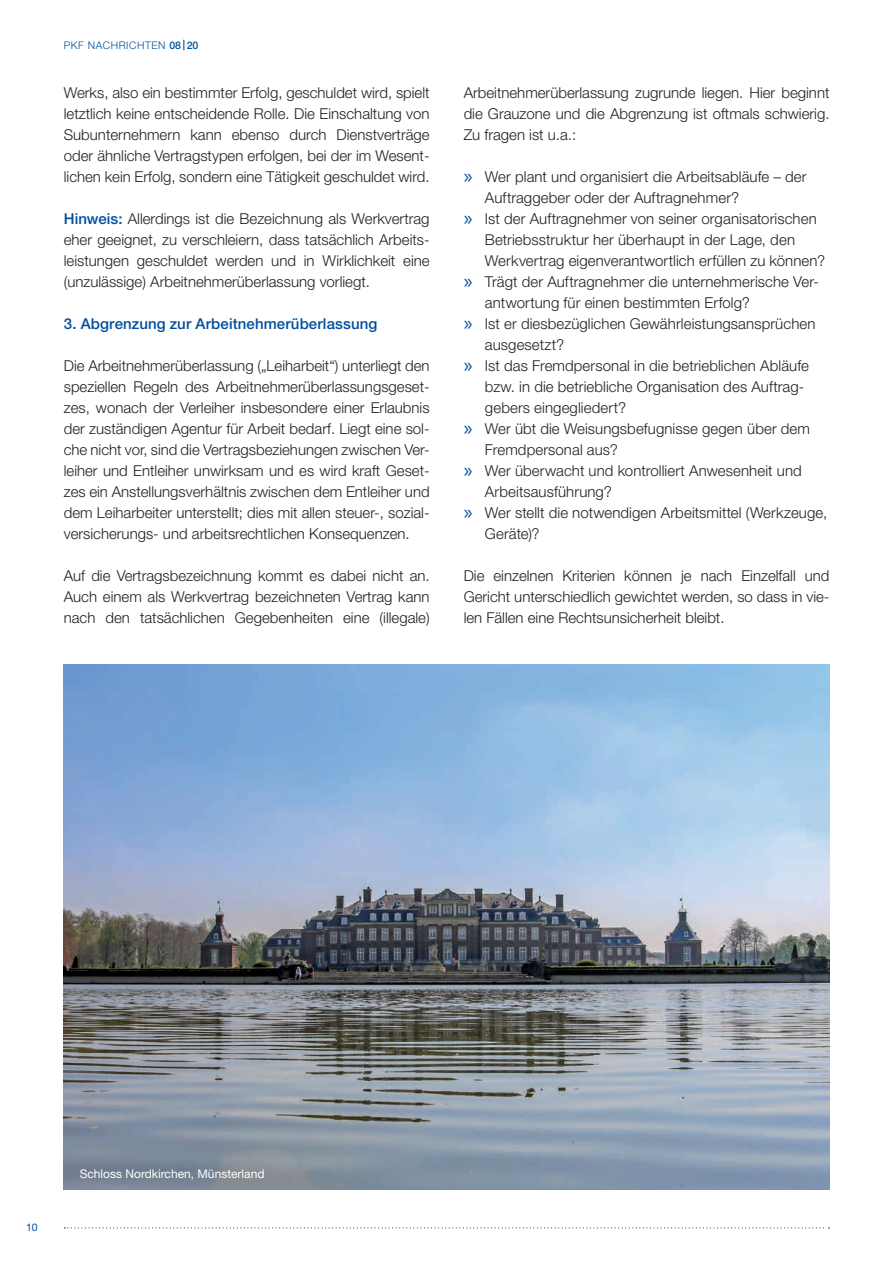
<style>
.page{position:relative;width:893px;height:1263px;background:#fff}
.page>*{position:absolute;margin:0;border:0;box-sizing:border-box;transform-origin:0 0}
.t1{font:300 15px/21px "Helvetica Neue LT";letter-spacing:.005em;color:#231f20;text-align:justify}
.t2{font:500 15px "Helvetica Neue LT";letter-spacing:.01em;color:#014f9e}
.t3{font:12px "Helvetica Neue LT";color:#fff}
.t4{font:300 10.5px "Helvetica Neue LT";letter-spacing:.05em;color:#014f9e}
.t5{font:10.5px "Helvetica Neue LT";color:#014f9e}
.s1{font-weight:500}
.s2{font-weight:500;color:#014f9e}
.s3{font-family:"Myriad Pro";font-weight:400;font-size:21px;color:#014f9e}
</style>
<div class="page">
<img style="left:64px;top:665px;width:766px;height:525px">
<svg style="left:64px;top:1227px;width:766px;height:1px"></svg>
<p class="t4" style="left:64px;top:39px;width:136px">PKF NACHRICHTEN <span class="s1">08 |20</span></p>
<p class="t1" style="left:64px;top:81px;width:367px">Werks, also ein bestimmter Erfolg, geschuldet wird, spielt letztlich keine entscheidende Rolle. Die Einschaltung von Subunternehmern kann ebenso durch Dienstverträge oder ähnliche Vertragstypen erfolgen, bei der im Wesent&shy;lichen kein Erfolg, sondern eine Tätigkeit geschuldet wird.</p>
<p class="t1" style="left:64px;top:207px;width:367px"><span class="s2">Hinweis:</span> Allerdings ist die Bezeichnung als Werkvertrag eher geeignet, zu verschleiern, dass tatsächlich Arbeits&shy;leistungen geschuldet werden und in Wirklichkeit eine (unzulässige) Arbeitnehmerüberlassung vorliegt.</p>
<p class="t2" style="left:64px;top:314px;width:315px">3. Abgrenzung zur Arbeitnehmerüberlassung</p>
<p class="t1" style="left:64px;top:354px;width:367px">Die Arbeitnehmerüberlassung („Leiharbeit“) unterliegt den speziellen Regeln des Arbeitnehmerüberlassungsgeset&shy;zes, wonach der Verleiher insbesondere einer Erlaubnis der zuständigen Agentur für Arbeit bedarf. Liegt eine sol&shy;che nicht vor, sind die Vertragsbeziehungen zwischen Ver&shy;leiher und Entleiher unwirksam und es wird kraft Geset&shy;zes ein Anstellungsverhältnis zwischen dem Entleiher und dem Leiharbeiter unterstellt; dies mit allen steuer-, sozial&shy;versicherungs- und arbeitsrechtlichen Konsequenzen.</p>
<p class="t1" style="left:64px;top:564px;width:367px">Auf die Vertragsbezeichnung kommt es dabei nicht an.<br>Auch einem als Werkvertrag bezeichneten Vertrag kann nach den tatsächlichen Gegebenheiten eine (illegale)</p>
<p class="t1" style="left:464px;top:81px;width:367px">Arbeitnehmerüberlassung zugrunde liegen. Hier beginnt die Grauzone und die Abgrenzung ist oftmals schwierig.<br>Zu fragen ist u.a.:</p>
<p class="t1" style="left:464px;top:165px;width:344px"><span class="s3">»</span> Wer plant und organisiert die Arbeitsabläufe – der</p>
<p class="t1" style="left:485px;top:186px;width:256px">Auftraggeber oder der Auftragnehmer?</p>
<p class="t1" style="left:464px;top:207px;width:355px"><span class="s3">»</span> Ist der Auftragnehmer von seiner organisatorischen</p>
<p class="t1" style="left:485px;top:228px;width:312px">Betriebsstruktur her überhaupt in der Lage, den</p>
<p class="t1" style="left:485px;top:249px;width:342px">Werkvertrag eigenverantwortlich erfüllen zu können?</p>
<p class="t1" style="left:464px;top:270px;width:357px"><span class="s3">»</span> Trägt der Auftragnehmer die unternehmerische Ver-</p>
<p class="t1" style="left:485px;top:291px;width:267px">antwortung für einen bestimmten Erfolg?</p>
<p class="t1" style="left:464px;top:312px;width:353px"><span class="s3">»</span> Ist er diesbezüglichen Gewährleistungsansprüchen</p>
<p class="t1" style="left:485px;top:333px;width:81px">ausgesetzt?</p>
<p class="t1" style="left:464px;top:354px;width:347px"><span class="s3">»</span> Ist das Fremdpersonal in die betrieblichen Abläufe</p>
<p class="t1" style="left:485px;top:375px;width:321px">bzw. in die betriebliche Organisation des Auftrag-</p>
<p class="t1" style="left:485px;top:396px;width:143px">gebers eingegliedert?</p>
<p class="t1" style="left:464px;top:417px;width:348px"><span class="s3">»</span> Wer übt die Weisungsbefugnisse gegen über dem</p>
<p class="t1" style="left:485px;top:438px;width:134px">Fremdpersonal aus?</p>
<p class="t1" style="left:464px;top:459px;width:340px"><span class="s3">»</span> Wer überwacht und kontrolliert Anwesenheit und</p>
<p class="t1" style="left:485px;top:480px;width:128px">Arbeitsausführung?</p>
<p class="t1" style="left:464px;top:501px;width:365px"><span class="s3">»</span> Wer stellt die notwendigen Arbeitsmittel (Werkzeuge,</p>
<p class="t1" style="left:485px;top:522px;width:56px">Geräte)?</p>
<p class="t1" style="left:464px;top:564px;width:367px">Die einzelnen Kriterien können je nach Einzelfall und Gericht unterschiedlich gewichtet werden, so dass in vie&shy;len Fällen eine Rechtsunsicherheit bleibt.</p>
<p class="t5" style="left:26px;top:1221px;width:13px">10</p>
<p class="t3" style="left:80px;top:1167px;width:186px">Schloss Nordkirchen, Münsterland</p>
</div>
